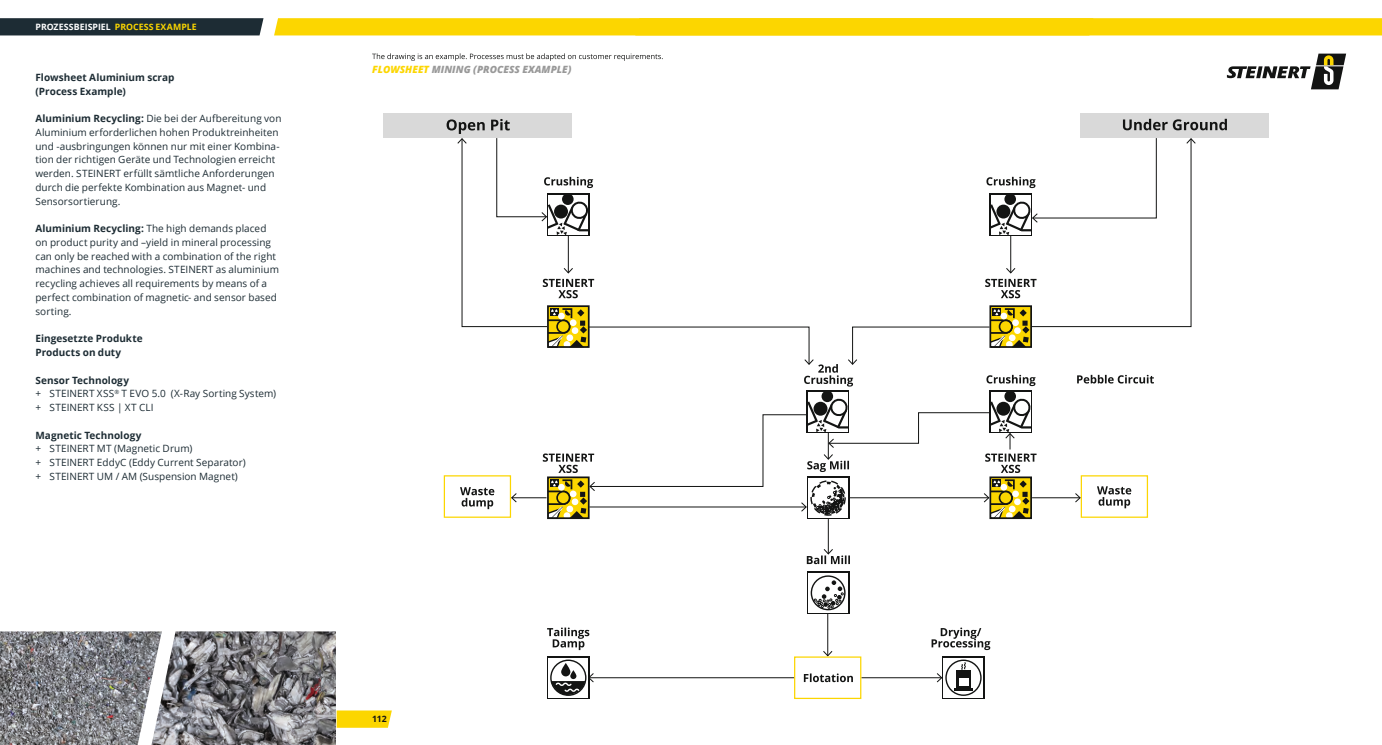
<style>
.page{position:relative;width:1382px;height:745px;background:#fff}
.page>*{position:absolute;margin:0;border:0;box-sizing:border-box;transform-origin:0 0}
.t1{font:10px/13.8px "Open Sans";letter-spacing:.005em;color:#1d2c34}
.t2{font:700 10px/13.8px "Open Sans";letter-spacing:.005em;color:#1d2c34}
.t3{font:italic 800 10px "Open Sans";color:#999}
.t4{font:700 8.75px "Open Sans";letter-spacing:.01em;color:#fff}
.t5{font:700 8.75px "Open Sans";color:#131413}
.s1{color:#fcd600}
.s2{font-weight:700}
</style>
<div class="page">
<img style="left:0;top:631px;width:151px;height:113px">
<img style="left:151px;top:631px;width:186px;height:113px">
<svg style="left:1227px;top:54px;width:119px;height:35px"></svg>
<div style="left:0;top:18px;width:264px;height:17px;background:#1d2c34"></div>
<hr style="left:589px;top:676px;width:206px;height:1px;background:#131413">
<div style="left:384px;top:113px;width:188px;height:25px;background:#d9d9d9"></div>
<div style="left:444px;top:475px;width:67px;height:42px;border:1px solid #fcd600"></div>
<svg style="left:460px;top:487px;width:34px;height:22px"></svg>
<svg style="left:1097px;top:486px;width:34px;height:22px"></svg>
<hr style="left:512px;top:497px;width:34px;height:1px;background:#131413">
<svg style="left:510px;top:492px;width:8px;height:11px"></svg>
<div style="left:547px;top:656px;width:43px;height:42px;background:linear-gradient(to right,#fff,#fff)"></div>
<svg style="left:549px;top:657px;width:39px;height:39px"></svg>
<div style="left:550px;top:659px;width:36px;height:36px;border:1px solid #131413;border-radius:50%"></div>
<svg style="left:551px;top:671px;width:44px;height:25px"></svg>
<svg style="left:561px;top:662px;width:9px;height:14px"></svg>
<svg style="left:570px;top:669px;width:6px;height:9px"></svg>
<svg style="left:547px;top:627px;width:42px;height:22px"></svg>
<div style="left:1081px;top:113px;width:188px;height:25px;background:#d9d9d9"></div>
<div style="left:1081px;top:475px;width:67px;height:42px;border:1px solid #fcd600"></div>
<hr style="left:861px;top:676px;width:81px;height:1px;background:#131413">
<svg style="left:936px;top:673px;width:6px;height:9px"></svg>
<hr style="left:828px;top:518px;width:1px;height:35px;background:#131413">
<svg style="left:807px;top:547px;width:43px;height:16px"></svg>
<hr style="left:1032px;top:497px;width:48px;height:1px;background:#131413">
<svg style="left:1074px;top:492px;width:7px;height:11px"></svg>
<div style="left:807px;top:571px;width:43px;height:42px;background:linear-gradient(to right,#fff,#fff)"></div>
<div style="left:809px;top:572px;width:39px;height:39px;background:#fff"></div>
<svg style="left:810px;top:575px;width:36px;height:36px"></svg>
<hr style="left:827px;top:613px;width:1px;height:42px;background:#131413">
<svg style="left:823px;top:649px;width:10px;height:7px"></svg>
<div style="left:794px;top:656px;width:67px;height:42px;border:1px solid #fcd600"></div>
<svg style="left:804px;top:673px;width:49px;height:8px"></svg>
<div style="left:942px;top:656px;width:43px;height:42px;background:linear-gradient(to right,#fff,#fff)"></div>
<svg style="left:944px;top:657px;width:39px;height:39px"></svg>
<div style="left:945px;top:659px;width:37px;height:36px;border:1px solid #131413;border-radius:50%"></div>
<hr style="left:954px;top:687px;width:19px;height:3px;background:#131413">
<div style="left:956px;top:669px;width:15px;height:18px;background:#131413"></div>
<svg style="left:960px;top:660px;width:7px;height:10px"></svg>
<div style="left:959px;top:677px;width:9px;height:8px;background:#fff"></div>
<svg style="left:932px;top:627px;width:58px;height:22px"></svg>
<div style="left:989px;top:390px;width:43px;height:42px;background:#131413"></div>
<div style="left:991px;top:392px;width:39px;height:39px;background:#fff"></div>
<div style="left:1004px;top:390px;width:12px;height:12px;background:#131413;border-radius:50%"></div>
<div style="left:807px;top:390px;width:42px;height:42px;background:#131413"></div>
<div style="left:808px;top:392px;width:39px;height:39px;background:#fff"></div>
<svg style="left:543px;top:397px;width:493px;height:121px"></svg>
<div style="left:821px;top:390px;width:12px;height:12px;background:#131413;border-radius:50%"></div>
<svg style="left:447px;top:119px;width:780px;height:267px"></svg>
<svg style="left:372px;top:53px;width:291px;height:8px"></svg>
<svg style="left:333px;top:710px;width:59px;height:17px"></svg>
<div style="left:274px;top:18px;width:1108px;height:17px;background:#fcd600"></div>
<p class="t4" style="left:36px;top:21px;width:163px">PROZESSBEISPIEL <span class="s1">PROCESS EXAMPLE</span></p>
<p class="t2" style="left:35px;top:70px;width:141px">Flowsheet Aluminium scrap (Process Example)</p>
<p class="t1" style="left:35px;top:111px;width:248px"><span class="s2">Aluminium Recycling:</span> Die bei der Aufbereitung von Aluminium erforderlichen hohen Produktreinheiten und -ausbringungen können nur mit einer Kombina&shy;tion der richtigen Geräte und Technologien erreicht werden. STEINERT erfüllt sämtliche Anforderungen durch die perfekte Kombination aus Magnet- und Sensorsortierung.</p>
<p class="t1" style="left:35px;top:221px;width:245px"><span class="s2">Aluminium Recycling:</span> The high demands placed on product purity and –yield in mineral processing can only be reached with a combination of the right machines and technologies. STEINERT as aluminium recycling achieves all requirements by means of a perfect combination of magnetic- and sensor based sorting.</p>
<p class="t2" style="left:35px;top:331px;width:109px">Eingesetzte Produkte<br>Products on duty</p>
<p class="t1" style="left:35px;top:372px;width:242px"><span class="s2">Sensor Technology<br></span>+ STEINERT XSS<sup>®</sup> T EVO 5.0 (X-Ray Sorting System) + STEINERT KSS | XT CLI</p>
<p class="t2" style="left:35px;top:427px;width:108px">Magnetic Technology</p>
<p class="t1" style="left:35px;top:441px;width:212px">+ STEINERT MT (Magnetic Drum)<br>+ STEINERT EddyC (Eddy Current Separator) + STEINERT UM / AM (Suspension Magnet)</p>
<p class="t3" style="left:372px;top:62px;width:201px"><span class="s1">FLOWSHEET</span> MINING (PROCESS EXAMPLE)</p>
<p class="t5" style="left:372px;top:712px;width:16px">112</p>
</div>
